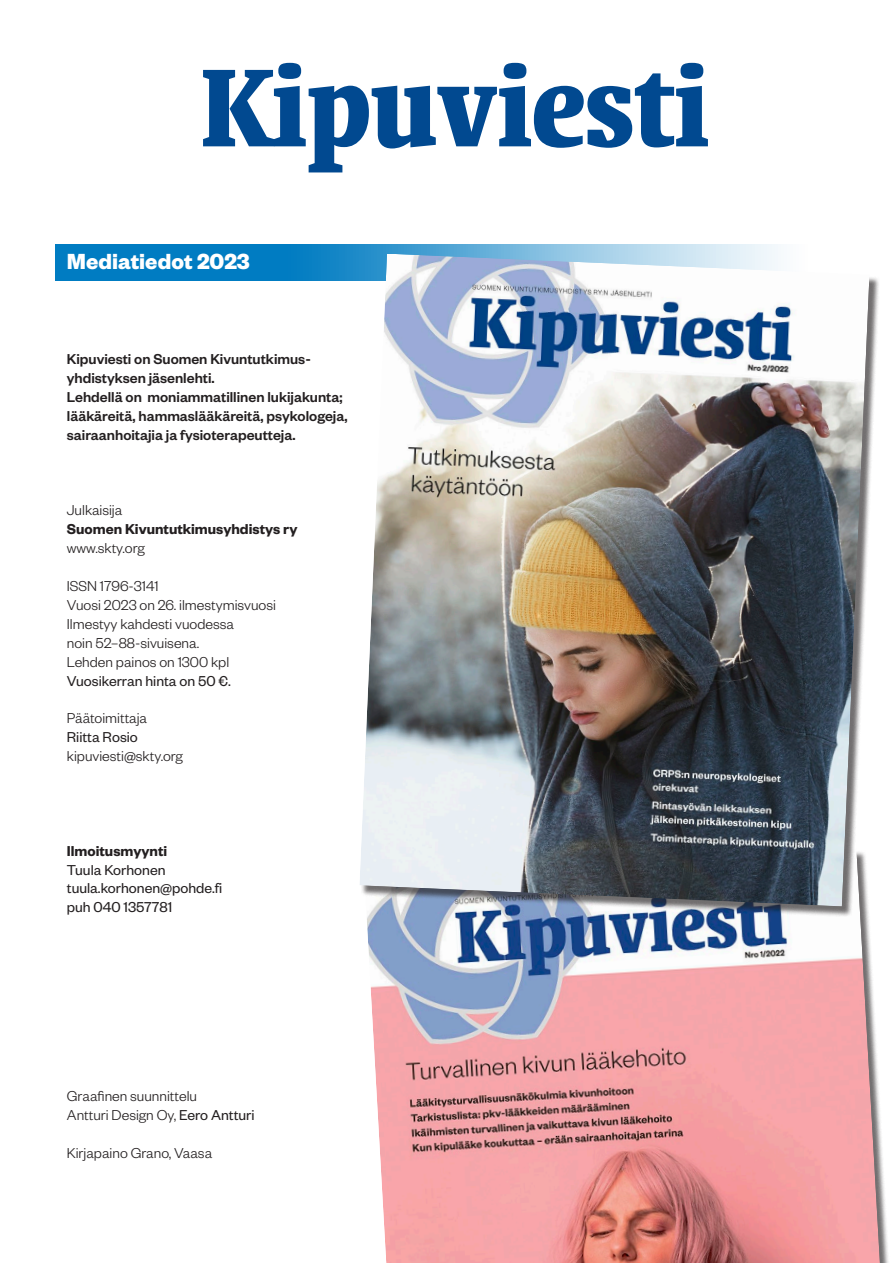
<style>
.page{position:relative;width:893px;height:1263px;background:#fff}
.page>*{position:absolute;margin:0;border:0;box-sizing:border-box;transform-origin:0 0}
.t1{font:700 24px "Founders Grotesk";color:#fff}
.t2{font:300 15.75px "Founders Grotesk";color:#231f20}
.t3{font:500 15.75px/18.9px "Founders Grotesk";color:#231f20}
.Leipis_2__yhdistys{font:15.75px "Founders Grotesk";color:#231f20}
.VO_Founders{font:600 15.75px "Founders Grotesk";color:#231f20}
.VO_Founders-2{font:15.75px "Founders Grotesk";color:#231f20}
.s1{font-weight:400}
</style>
<div class="page">
<div style="left:366px;top:850px;width:527px;height:413px;background:#231f20;opacity:.65"></div>
<img style="left:366px;top:916px;width:514px;height:347px">
<svg style="left:55px;top:244px;width:723px;height:36px;background:#2a91cb"></svg>
<svg style="left:203px;top:63px;width:505px;height:109px"></svg>
<div style="left:361px;top:255px;width:519px;height:661px;background:#231f20;opacity:.65"></div>
<img style="left:359px;top:254px;width:510px;height:652px">
<p class="t1" style="left:67px;top:246px;width:185px">Mediatiedot 2023</p>
<p class="t3" style="left:67px;top:349px;width:245px">Kipuviesti on Suomen Kivuntutkimus&shy;yhdistyksen jäsenlehti.</p>
<p class="t3" style="left:67px;top:387px;width:282px">Lehdellä on moniammatillinen lukijakunta; lääkäreitä, hammaslääkäreitä, psykologeja, sairaanhoitajia ja fysioterapeutteja.</p>
<p class="t2" style="left:67px;top:501px;width:57px">Julkaisija</p>
<p class="VO_Founders" style="left:67px;top:519px;width:232px">Suomen Kivuntutkimusyhdistys ry</p>
<p class="t2" style="left:67px;top:539px;width:79px">www.skty.org</p>
<p class="t2" style="left:67px;top:576px;width:93px">ISSN 1796-3141</p>
<p class="t2" style="left:67px;top:595px;width:211px">Vuosi 2023 on 26. ilmestymisvuosi</p>
<p class="t2" style="left:67px;top:614px;width:169px">Ilmestyy kahdesti vuodessa</p>
<p class="t2" style="left:67px;top:633px;width:134px">noin 52–88-sivuisena.</p>
<p class="t2" style="left:67px;top:652px;width:164px">Lehden painos on 1300 kpl</p>
<p class="Leipis_2__yhdistys" style="left:67px;top:671px;width:166px">Vuosikerran hinta on 50 €.</p>
<p class="t2" style="left:67px;top:709px;width:82px">Päätoimittaja</p>
<p class="Leipis_2__yhdistys" style="left:67px;top:727px;width:73px">Riitta Rosio</p>
<p class="t2" style="left:67px;top:746px;width:118px">kipuviesti@skty.org</p>
<p class="VO_Founders" style="left:67px;top:841px;width:102px">Ilmoitusmyynti</p>
<p class="VO_Founders-2" style="left:67px;top:860px;width:100px">Tuula Korhonen</p>
<p class="Leipis_2__yhdistys" style="left:67px;top:879px;width:157px">tuula.korhonen@pohde.fi</p>
<p class="Leipis_2__yhdistys" style="left:67px;top:898px;width:107px">puh 040 1357781</p>
<p class="t2" style="left:67px;top:1087px;width:132px">Graafinen suunnittelu</p>
<p class="t2" style="left:67px;top:1106px;width:189px">Antturi Design Oy, <span class="s1">Eero Antturi</span></p>
<p class="t2" style="left:67px;top:1143px;width:147px">Kirjapaino Grano, Vaasa</p>
</div>
